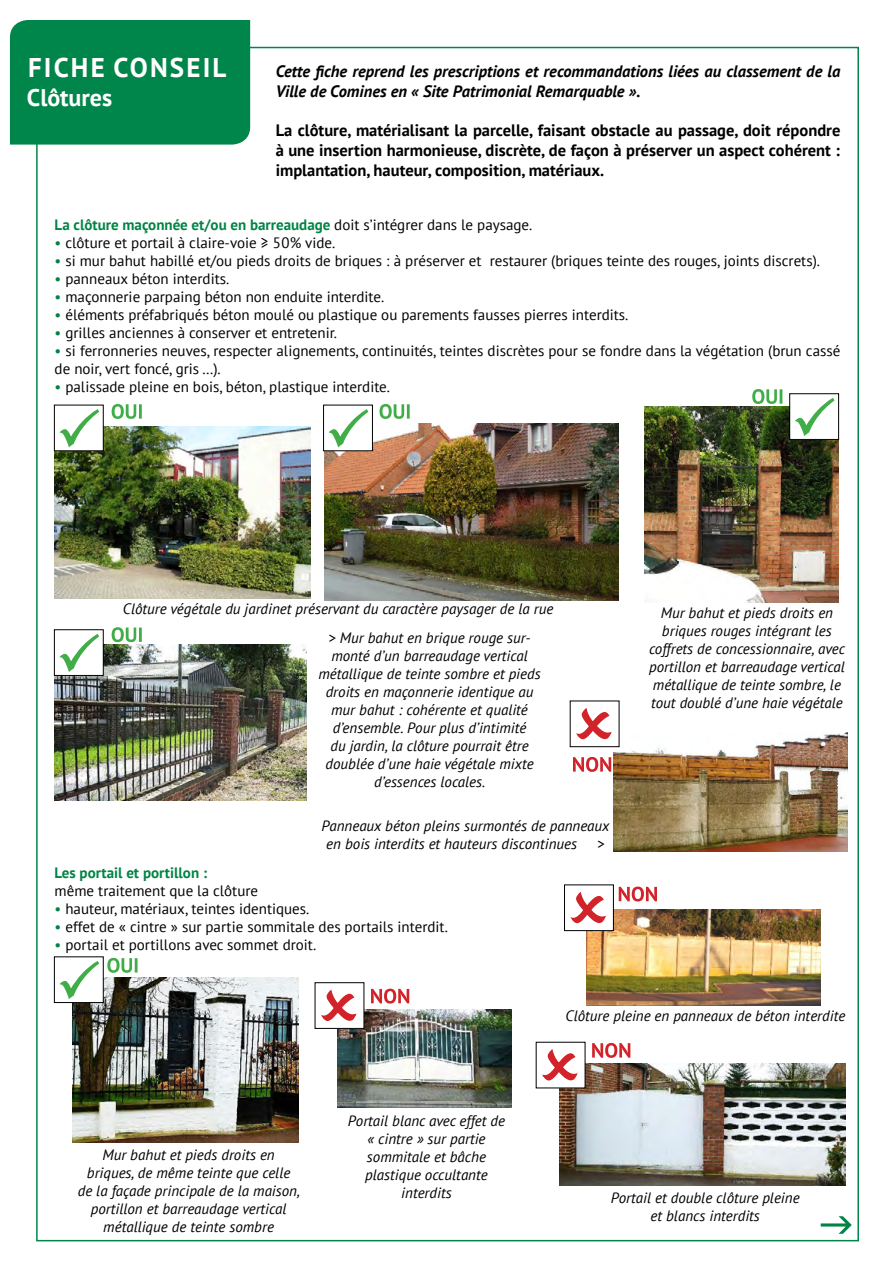
<style>
.page{position:relative;width:893px;height:1263px;background:#fff}
.page>*{position:absolute;margin:0;border:0;box-sizing:border-box;transform-origin:0 0}
.t1{font:700 27px "PT Sans";letter-spacing:.08em;color:#fff}
.t2{font:700 24px "PT Sans";color:#fff}
.t3{font:700 16.5px/19.8px "PT Sans";color:#000;text-align:justify}
.t4{font:italic 700 16.5px/19.8px "PT Sans";color:#000}
.t5{font:italic 15px/18px "PT Sans";color:#000;text-align:center}
.t6{font:15px/18px "PT Sans";color:#000}
.t7{font:700 15px "PT Sans";color:#008445}
.s1{font-weight:400;color:#000}
.s2{color:#008445}
</style>
<div class="page">
<div style="left:10px;top:20px;width:240px;height:125px;background:#00864a"></div>
<img style="left:54px;top:426px;width:256px;height:172px">
<img style="left:325px;top:423px;width:293px;height:178px">
<img style="left:54px;top:644px;width:252px;height:157px">
<img style="left:645px;top:407px;width:194px;height:195px">
<div style="left:54px;top:405px;width:49px;height:46px;background:#fff"></div>
<div style="left:54px;top:405px;width:50px;height:46px;border:1px solid #000"></div>
<svg style="left:59px;top:409px;width:41px;height:39px"></svg>
<div style="left:54px;top:630px;width:49px;height:45px;background:#fff"></div>
<div style="left:54px;top:629px;width:50px;height:47px;border:1px solid #000"></div>
<svg style="left:59px;top:634px;width:41px;height:38px"></svg>
<div style="left:324px;top:405px;width:48px;height:46px;background:#fff"></div>
<div style="left:323px;top:405px;width:50px;height:46px;border:1px solid #000"></div>
<svg style="left:328px;top:409px;width:41px;height:39px"></svg>
<div style="left:790px;top:394px;width:49px;height:45px;background:#fff"></div>
<div style="left:789px;top:393px;width:50px;height:47px;border:1px solid #000"></div>
<svg style="left:795px;top:398px;width:40px;height:38px"></svg>
<img style="left:72px;top:977px;width:227px;height:166px">
<div style="left:54px;top:957px;width:49px;height:45px;background:#fff"></div>
<div style="left:54px;top:956px;width:50px;height:47px;border:1px solid #000"></div>
<svg style="left:59px;top:961px;width:40px;height:38px"></svg>
<img style="left:614px;top:733px;width:233px;height:118px">
<img style="left:587px;top:909px;width:233px;height:97px">
<div style="left:570px;top:701px;width:49px;height:46px;background:#fff"></div>
<svg style="left:576px;top:708px;width:36px;height:32px"></svg>
<div style="left:564px;top:885px;width:49px;height:45px;background:#fff"></div>
<div style="left:564px;top:884px;width:50px;height:47px;border:1px solid #000"></div>
<svg style="left:570px;top:891px;width:36px;height:33px"></svg>
<img style="left:560px;top:1063px;width:285px;height:123px">
<img style="left:337px;top:1010px;width:174px;height:98px">
<div style="left:536px;top:1042px;width:49px;height:46px;background:#fff"></div>
<svg style="left:542px;top:1049px;width:36px;height:32px"></svg>
<div style="left:315px;top:983px;width:49px;height:45px;background:#fff"></div>
<div style="left:315px;top:982px;width:49px;height:47px;border:1px solid #000"></div>
<svg style="left:321px;top:989px;width:36px;height:32px"></svg>
<svg style="left:821px;top:1216px;width:31px;height:18px"></svg>
<svg style="left:752px;top:389px;width:30px;height:15px"></svg>
<svg style="left:379px;top:404px;width:31px;height:15px"></svg>
<svg style="left:112px;top:404px;width:30px;height:15px"></svg>
<svg style="left:112px;top:627px;width:30px;height:15px"></svg>
<svg style="left:107px;top:958px;width:31px;height:15px"></svg>
<svg style="left:619px;top:886px;width:38px;height:15px"></svg>
<svg style="left:592px;top:1043px;width:38px;height:15px"></svg>
<svg style="left:371px;top:989px;width:38px;height:14px"></svg>
<svg style="left:573px;top:757px;width:38px;height:15px"></svg>
<h1 class="t1" style="left:28px;top:50px;width:194px">Fiche conseil</h1>
<h2 class="t2" style="left:27px;top:82px;width:87px">Clôtures</h2>
<p class="t4" style="left:276px;top:61px;width:566px">Cette fiche reprend les prescriptions et recommandations liées au classement de la<br>Ville de Comines en « Site Patrimonial Remarquable ».</p>
<p class="t3" style="left:276px;top:120px;width:566px">La clôture, matérialisant la parcelle, faisant obstacle au passage, doit répondre à une insertion harmonieuse, discrète, de façon à préserver un aspect cohérent : implantation, hauteur, composition, matériaux.</p>
<p class="t7" style="left:55px;top:215px;width:479px">La clôture maçonnée et/ou en barreaudage <span class="s1">doit s’intégrer dans le paysage.</span></p>
<p class="t6" style="left:55px;top:233px;width:282px"><span class="s2">•</span> clôture et portail à claire-voie ≥ 50% vide.</p>
<p class="t6" style="left:55px;top:251px;width:767px"><span class="s2">•</span> si mur bahut habillé et/ou pieds droits de briques : à préserver et restaurer (briques teinte des rouges, joints discrets).</p>
<p class="t6" style="left:55px;top:269px;width:176px"><span class="s2">•</span> panneaux béton interdits.</p>
<p class="t6" style="left:55px;top:287px;width:331px"><span class="s2">•</span> maçonnerie parpaing béton non enduite interdite.</p>
<p class="t6" style="left:55px;top:305px;width:575px"><span class="s2">•</span> éléments préfabriqués béton moulé ou plastique ou parements fausses pierres interdits.</p>
<p class="t6" style="left:55px;top:323px;width:284px"><span class="s2">•</span> grilles anciennes à conserver et entretenir.</p>
<p class="t6" style="left:55px;top:341px;width:787px"><span class="s2">•</span> si ferronneries neuves, respecter alignements, continuités, teintes discrètes pour se fondre dans la végétation (brun cassé de noir, vert foncé, gris …).</p>
<p class="t6" style="left:55px;top:377px;width:337px"><span class="s2">•</span> palissade pleine en bois, béton, plastique interdite.</p>
<p class="t5" style="left:123px;top:599px;width:432px">Clôture végétale du jardinet préservant du caractère paysager de la rue</p>
<p class="t5" style="left:649px;top:604px;width:198px">Mur bahut et pieds droits en briques rouges intégrant les coffrets de concessionnaire, avec portillon et barreaudage vertical métallique de teinte sombre, le tout doublé d’une haie végétale</p>
<p class="t5" style="left:318px;top:629px;width:224px">&gt; Mur bahut en brique rouge sur&shy;monté d’un barreaudage vertical métallique de teinte sombre et pieds droits en maçonnerie identique au mur bahut : cohérente et qualité d’ensemble. Pour plus d’intimité<br>du jardin, la clôture pourrait être doublée d’une haie végétale mixte d’essences locales.</p>
<p class="t5" style="left:326px;top:817px;width:285px;text-align:left;text-indent:-5px">Panneaux béton pleins surmontés de panneaux en bois interdits et hauteurs discontinues</p>
<p class="t5" style="left:597px;top:835px;width:9px">&gt;</p>
<p class="t7" style="left:55px;top:863px;width:154px">Les portail et portillon :</p>
<p class="t6" style="left:55px;top:881px;width:205px">même traitement que la clôture</p>
<p class="t6" style="left:55px;top:899px;width:256px"><span class="s2">•</span> hauteur, matériaux, teintes identiques.</p>
<p class="t6" style="left:55px;top:917px;width:395px"><span class="s2">•</span> effet de « cintre » sur partie sommitale des portails interdit.</p>
<p class="t6" style="left:55px;top:935px;width:263px"><span class="s2">•</span> portail et portillons avec sommet droit.</p>
<p class="t5" style="left:78px;top:1145px;width:224px">Mur bahut et pieds droits en briques, de même teinte que celle<br>de la façade principale de la maison, portillon et barreaudage vertical métallique de teinte sombre</p>
<p class="t5" style="left:348px;top:1111px;width:159px">Portail blanc avec effet de « cintre » sur partie sommitale et bâche plastique occultante interdits</p>
<p class="t5" style="left:566px;top:1006px;width:281px">Clôture pleine en panneaux de béton interdite</p>
<p class="t5" style="left:611px;top:1189px;width:190px">Portail et double clôture pleine et blancs interdits</p>
</div>
